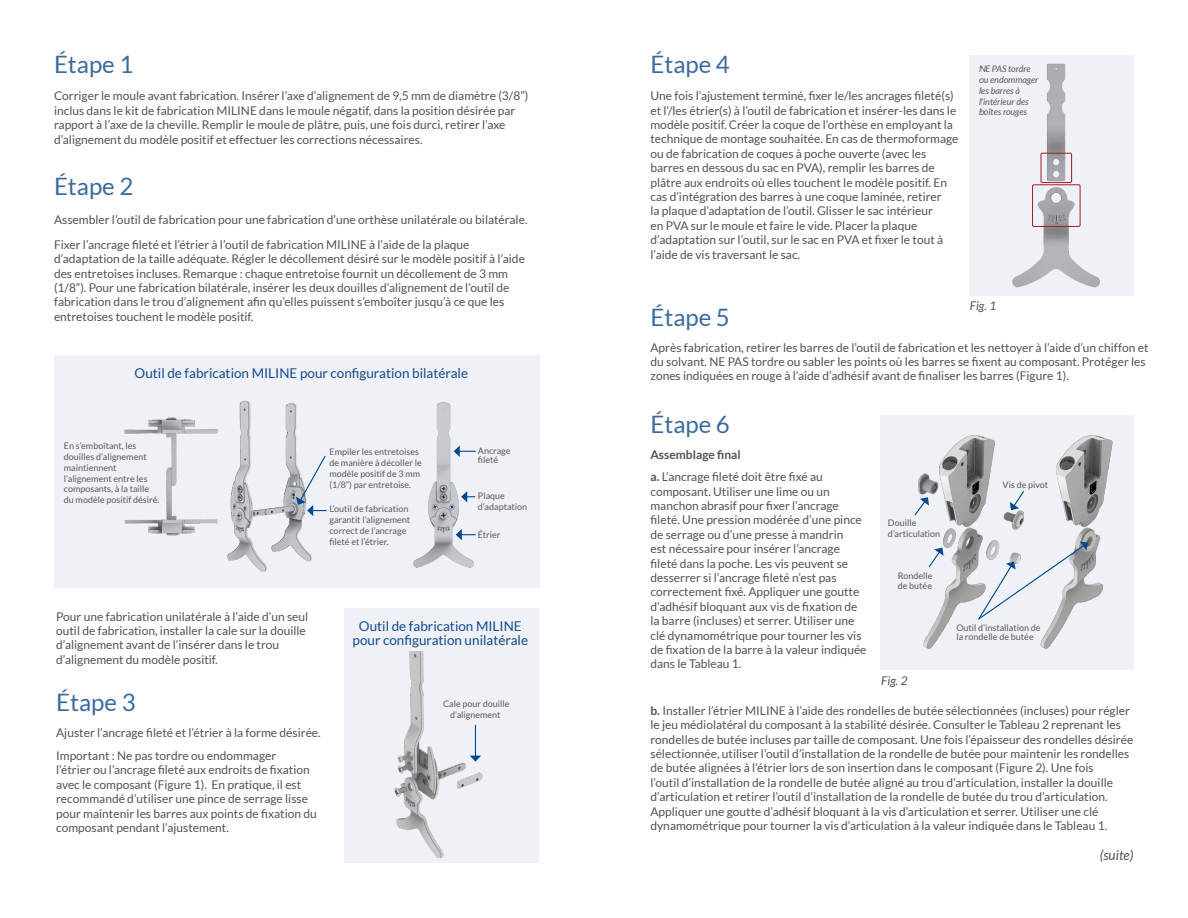
<style>
.page{position:relative;width:1188px;height:918px;background:#fff}
.page>*{position:absolute;margin:0;border:0;box-sizing:border-box;transform-origin:0 0}
.t1{font:24px "Lato";color:#3b6aa1}
.t2{font:13.5px/13.5px "Lato";color:#134b8e;text-align:center}
.t3{font:italic 13.5px "Lato";color:#515254}
.t4{font:12px/14.4px "Lato";color:#515254}
.t5{font:italic 12px "Lato";color:#515254}
.t6{font:9px/10.8px "Lato";color:#58595b}
.t7{font:italic 9px/10.8px "Lato";color:#58595b}
.s1{font-weight:700}
</style>
<div class="page">
<div style="left:969px;top:56px;width:165px;height:240px;background:#ebeef6"></div>
<div style="left:981px;top:49px;width:149px;height:240px;background:#000;opacity:.19"></div>
<div style="left:1041px;top:153px;width:31px;height:30px;border:1px solid #9f1d21"></div>
<div style="left:1032px;top:184px;width:48px;height:43px;border:1px solid #9f1d21"></div>
<div style="left:55px;top:355px;width:485px;height:232px;background:#ebeef6"></div>
<img style="left:227px;top:400px;width:85px;height:172px">
<img style="left:413px;top:402px;width:63px;height:166px">
<img style="left:124px;top:417px;width:94px;height:119px">
<svg style="left:454px;top:446px;width:21px;height:11px"></svg>
<svg style="left:456px;top:529px;width:19px;height:11px"></svg>
<svg style="left:296px;top:455px;width:31px;height:61px"></svg>
<div style="left:880px;top:415px;width:254px;height:255px;background:#ebeef6"></div>
<img style="left:918px;top:435px;width:106px;height:214px">
<img style="left:1040px;top:435px;width:73px;height:214px">
<svg style="left:914px;top:497px;width:15px;height:19px"></svg>
<svg style="left:928px;top:548px;width:16px;height:20px"></svg>
<svg style="left:1010px;top:490px;width:14px;height:20px"></svg>
<svg style="left:977px;top:541px;width:111px;height:79px"></svg>
<div style="left:345px;top:608px;width:194px;height:255px;background:#ebeef6"></div>
<img style="left:394px;top:651px;width:89px;height:206px">
<hr style="left:475px;top:725px;width:1px;height:31px;background:#004990">
<svg style="left:470px;top:756px;width:11px;height:6px"></svg>
<svg style="left:461px;top:491px;width:14px;height:11px"></svg>
<h1 class="t1" style="left:54px;top:51px;width:81px">Étape 1</h1>
<p class="t4" style="left:54px;top:89px;width:476px">Corriger le moule avant fabrication. Insérer l’axe d’alignement de 9,5 mm de diamètre (3/8”) inclus dans le kit de fabrication MILINE dans le moule négatif, dans la position désirée par rapport à l’axe de la cheville. Remplir le moule de plâtre, puis, une fois durci, retirer l’axe d’alignement du modèle positif et effectuer les corrections nécessaires.</p>
<h1 class="t1" style="left:54px;top:173px;width:81px">Étape 2</h1>
<p class="t4" style="left:54px;top:207px;width:475px;line-height:24.9px">Assembler l’outil de fabrication pour une fabrication d’une orthèse unilatérale ou bilatérale.<br>Fixer l’ancrage fileté et l’étrier à l’outil de fabrication MILINE à l’aide de la plaque</p>
<p class="t4" style="left:54px;top:252px;width:472px">d’adaptation de la taille adéquate. Régler le décollement désiré sur le modèle positif à l’aide des entretoises incluses. Remarque : chaque entretoise fournit un décollement de 3 mm (1/8”). Pour une fabrication bilatérale, insérer les deux douilles d’alignement de l’outil de fabrication dans le trou d’alignement afin qu’elles puissent s’emboîter jusqu’à ce que les entretoises touchent le modèle positif.</p>
<p class="t2" style="left:135px;top:367px;width:335px">Outil de fabrication MILINE pour configuration bilatérale</p>
<p class="t6" style="left:64px;top:440px;width:97px">En s’emboîtant, les douilles d’alignement maintiennent l’alignement entre les composants, à la taille du modèle positif désiré.</p>
<p class="t6" style="left:329px;top:447px;width:94px">Empiler les entretoises de manière à décoller le modèle positif de 3 mm (1/8”) par entretoise.</p>
<p class="t6" style="left:329px;top:503px;width:82px">L’outil de fabrication garantit l’alignement correct de l’ancrage fileté et l’étrier.</p>
<p class="t6" style="left:478px;top:446px;width:34px;line-height:9px">Ancrage fileté</p>
<p class="t6" style="left:478px;top:490px;width:51px">Plaque d’adaptation</p>
<p class="t6" style="left:478px;top:529px;width:24px">Étrier</p>
<p class="t4" style="left:56px;top:609px;width:254px">Pour une fabrication unilatérale à l’aide d’un seul outil de fabrication, installer la cale sur la douille d’alignement avant de l’insérer dans le trou d’alignement du modèle positif.</p>
<h1 class="t1" style="left:56px;top:689px;width:81px">Étape 3</h1>
<p class="t4" style="left:56px;top:720px;width:266px;line-height:23.4px">Ajuster l’ancrage fileté et l’étrier à la forme désirée.<br>Important : Ne pas tordre ou endommager</p>
<p class="t4" style="left:56px;top:763px;width:262px">l’étrier ou l’ancrage fileté aux endroits de fixation avec le composant (Figure 1). En pratique, il est recommandé d’utiliser une pince de serrage lisse pour maintenir les barres aux points de fixation du composant pendant l’ajustement.</p>
<p class="t2" style="left:353px;top:620px;width:177px">Outil de fabrication MILINE pour configuration unilatérale</p>
<p class="t6" style="left:443px;top:698px;width:68px;text-align:center">Cale pour douille d’alignement</p>
<h1 class="t1" style="left:650px;top:51px;width:81px">Étape 4</h1>
<p class="t4" style="left:650px;top:89px;width:310px">Une fois l’ajustement terminé, fixer le/les ancrages fileté(s) et l’/les étrier(s) à l’outil de fabrication et insérer-les dans le modèle positif. Créer la coque de l’orthèse en employant la technique de montage souhaitée. En cas de thermoformage ou de fabrication de coques à poche ouverte (avec les barres en dessous du sac en PVA), remplir les barres de plâtre aux endroits où elles touchent le modèle positif. En cas d’intégration des barres à une coque laminée, retirer<br>la plaque d’adaptation de l’outil. Glisser le sac intérieur<br>en PVA sur le moule et faire le vide. Placer la plaque d’adaptation sur l’outil, sur le sac en PVA et fixer le tout à l’aide de vis traversant le sac.</p>
<p class="t7" style="left:979px;top:64px;width:61px">NE PAS tordre ou endommager les barres à l’intérieur des boîtes rouges</p>
<h1 class="t1" style="left:650px;top:304px;width:81px">Étape 5</h1>
<p class="t5" style="left:970px;top:299px;width:28px">Fig. 1</p>
<p class="t4" style="left:650px;top:340px;width:500px">Après fabrication, retirer les barres de l’outil de fabrication et les nettoyer à l’aide d’un chiffon et du solvant. NE PAS tordre ou sabler les points où les barres se fixent au composant. Protéger les zones indiquées en rouge à l’aide d’adhésif avant de finaliser les barres (Figure 1).</p>
<h1 class="t1" style="left:650px;top:411px;width:81px">Étape 6</h1>
<p class="t4" style="left:650px;top:444px;width:174px;line-height:21.9px"><span class="s1">Assemblage final<br>a.</span> L’ancrage fileté doit être fixé au</p>
<p class="t4" style="left:650px;top:484px;width:218px">composant. Utiliser une lime ou un manchon abrasif pour fixer l’ancrage fileté. Une pression modérée d’une pince de serrage ou d’une presse à mandrin<br>est nécessaire pour insérer l’ancrage fileté dans la poche. Les vis peuvent se desserrer si l’ancrage fileté n’est pas correctement fixé. Appliquer une goutte d’adhésif bloquant aux vis de fixation de la barre (incluses) et serrer. Utiliser une clé dynamométrique pour tourner les vis de fixation de la barre à la valeur indiquée dans le Tableau 1.</p>
<p class="t6" style="left:888px;top:517px;width:54px">Douille d’articulation</p>
<p class="t6" style="left:898px;top:570px;width:36px">Rondelle de butée</p>
<p class="t5" style="left:881px;top:674px;width:28px">Fig. 2</p>
<p class="t6" style="left:1003px;top:480px;width:47px">Vis de pivot</p>
<p class="t6" style="left:956px;top:623px;width:86px;line-height:9px">Outil d’installation de la rondelle de butée</p>
<p class="t4" style="left:650px;top:703px;width:484px"><span class="s1">b.</span> Installer l’étrier MILINE à l’aide des rondelles de butée sélectionnées (incluses) pour régler le jeu médiolatéral du composant à la stabilité désirée. Consulter le Tableau 2 reprenant les rondelles de butée incluses par taille de composant. Une fois l’épaisseur des rondelles désirée sélectionnée, utiliser l’outil d’installation de la rondelle de butée pour maintenir les rondelles de butée alignées à l’étrier lors de son insertion dans le composant (Figure 2). Une fois<br>l’outil d’installation de la rondelle de butée aligné au trou d’articulation, installer la douille d’articulation et retirer l’outil d’installation de la rondelle de butée du trou d’articulation.<br>Appliquer une goutte d’adhésif bloquant à la vis d’articulation et serrer. Utiliser une clé dynamométrique pour tourner la vis d’articulation à la valeur indiquée dans le Tableau 1.</p>
<p class="t3" style="left:1100px;top:847px;width:35px">(suite)</p>
</div>
